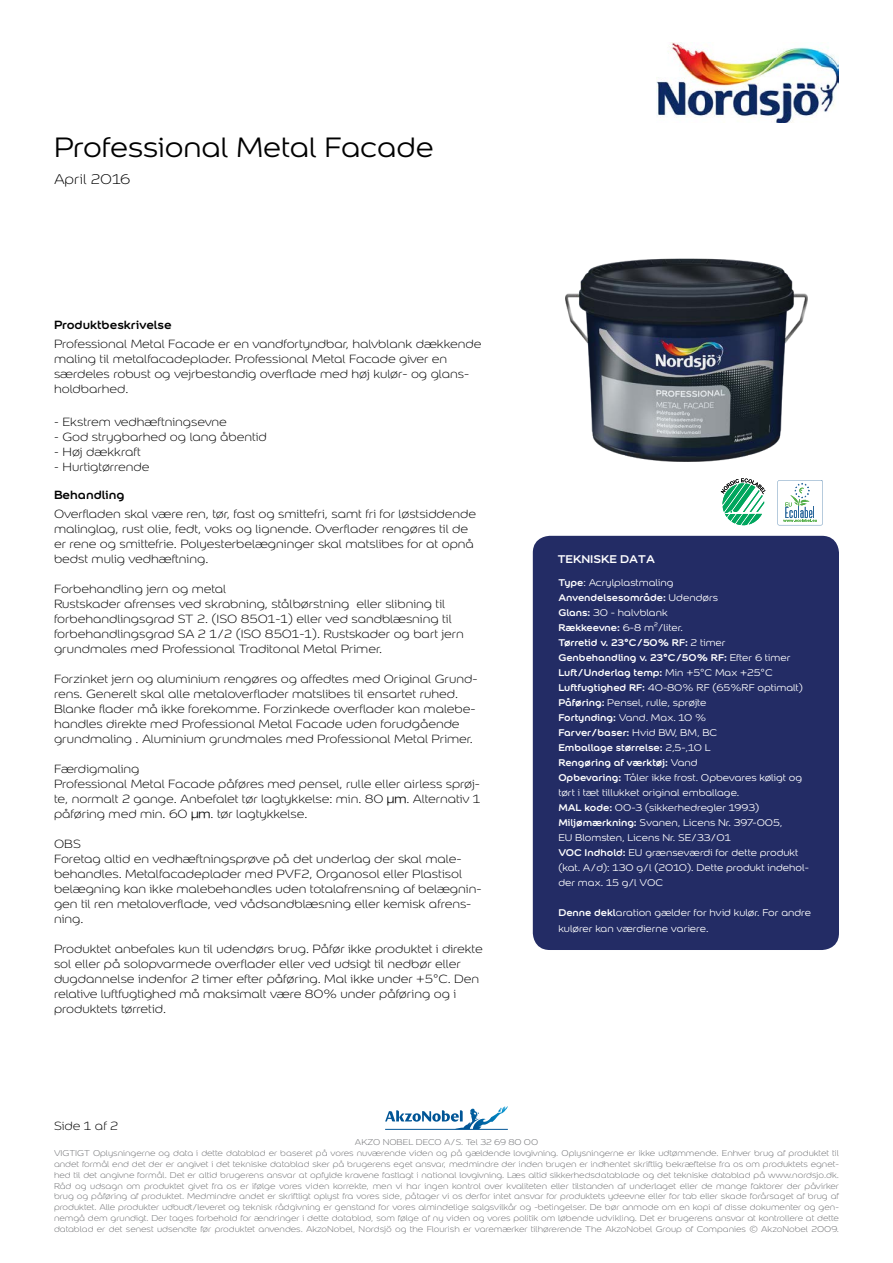
<style>
.page{position:relative;width:893px;height:1263px;background:#fff}
.page>*{position:absolute;margin:0;border:0;box-sizing:border-box;transform-origin:0 0}
.Produkt_Overskrift_S{font:30px "Colour Sans";color:#000}
.Dato{font:300 15px "Colour Sans";color:#000}
.Brødtekst{font:300 12.75px/15px "Colour Sans";color:#000}
.Overskrift_Brødtekst{font:700 12.75px "Colour Sans";color:#000}
.Tabeloverskrift{font:700 12px "Colour Sans";color:#fff}
.Datatekst{font:10.5px/15px "Colour Sans";color:#fff}
.Datatekst-2{font:700 10.5px "Colour Sans";color:#fff}
.t1{font:300 9px/10.8px "Colour Sans";color:#6d6e71;text-align:center}
.s1{font-family:"Helvetica Neue LT"}
.s2{font-family:"Helvetica Neue LT";font-stretch:expanded;font-size:12px}
.s3{font-weight:700}
.s4{font-weight:400}
</style>
<div class="page">
<svg style="left:778px;top:480px;width:44px;height:45px"></svg>
<svg style="left:721px;top:482px;width:44px;height:43px"></svg>
<div style="left:533px;top:536px;width:306px;height:414px;background:#232c65;border-radius:17px"></div>
<img style="left:566px;top:258px;width:242px;height:224px">
<img style="left:657px;top:43px;width:182px;height:79px">
<svg style="left:385px;top:1106px;width:123px;height:23px"></svg>
<hr style="left:385px;top:1129px;width:123px;height:1px;background:#005596">
<p class="Produkt_Overskrift_S" style="left:54px;top:126px;width:381px">Professional Metal Facade</p>
<p class="Dato" style="left:54px;top:169px;width:78px">April 2016</p>
<p class="Overskrift_Brødtekst" style="left:54px;top:314px;width:119px">Produktbeskrivelse</p>
<p class="Brødtekst" style="left:54px;top:336px;width:429px">Professional Metal Facade er en vandfortyndbar, halvblank dækkende maling til metalfacadeplader. Professional Metal Facade giver en særdeles robust og vejrbestandig overflade med høj kulør- og glans&shy;holdbarhed.</p>
<p class="Brødtekst" style="left:54px;top:414px;width:174px"><span class="s1">-</span> Ekstrem vedhæftningsevne</p>
<p class="Brødtekst" style="left:54px;top:429px;width:214px"><span class="s1">-</span> God strygbarhed og lang åbentid</p>
<p class="Brødtekst" style="left:54px;top:444px;width:88px"><span class="s1">-</span> Høj dækkraft</p>
<p class="Brødtekst" style="left:54px;top:459px;width:97px"><span class="s1">-</span> Hurtigtørrende</p>
<p class="Overskrift_Brødtekst" style="left:54px;top:484px;width:72px">Behandling</p>
<p class="Brødtekst" style="left:54px;top:506px;width:424px">Overfladen skal være ren, tør, fast og smittefri, samt fri for løstsiddende malinglag, rust olie, fedt, voks og lignende. Overflader rengøres til de er rene og smittefrie. Polyesterbelægninger skal matslibes for at opnå bedst mulig vedhæftning.</p>
<p class="Brødtekst" style="left:54px;top:581px;width:174px">Forbehandling jern og metal</p>
<p class="Brødtekst" style="left:54px;top:596px;width:411px">Rustskader afrenses ved skrabning, stålbørstning eller slibning til forbehandlingsgrad ST 2. (ISO 8501-1) eller ved sandblæsning til forbehandlingsgrad SA 2 1/2 (ISO 8501-1). Rustskader og bart jern grundmales med Professional Traditonal Metal Primer.</p>
<p class="Brødtekst" style="left:54px;top:671px;width:425px">Forzinket jern og aluminium rengøres og affedtes med Original Grund&shy;rens. Generelt skal alle metaloverflader matslibes til ensartet ruhed.<br>Blanke flader må ikke forekomme. Forzinkede overflader kan malebe&shy;handles direkte med Professional Metal Facade uden forudgående grundmaling . Aluminium grundmales med Professional Metal Primer.</p>
<p class="Brødtekst" style="left:54px;top:761px;width:87px">Færdigmaling</p>
<p class="Brødtekst" style="left:54px;top:776px;width:428px;text-align:justify">Professional Metal Facade påføres med pensel, rulle eller airless sprøj&shy;te, normalt 2 gange. Anbefalet tør lagtykkelse: min. 80 <span class="s2">µm</span>. Alternativ 1 påføring med min. 60 <span class="s2">µm</span>. tør lagtykkelse.</p>
<p class="Brødtekst" style="left:54px;top:836px;width:28px">OBS</p>
<p class="Brødtekst" style="left:54px;top:851px;width:429px">Foretag altid en vedhæftningsprøve på det underlag der skal male&shy;behandles. Metalfacadeplader med PVF2, Organosol eller Plastisol belægning kan ikke malebehandles uden totalafrensning af belægnin&shy;gen til ren metaloverflade, ved vådsandblæsning eller kemisk afrens&shy;ning.</p>
<p class="Brødtekst" style="left:54px;top:941px;width:430px">Produktet anbefales kun til udendørs brug. Påfør ikke produktet i direkte sol eller på solopvarmede overflader eller ved udsigt til nedbør eller dugdannelse indenfor 2 timer efter påføring. Mal ikke under +5°C. Den relative luftfugtighed må maksimalt være 80% under påføring og i produktets tørretid.</p>
<p class="Brødtekst" style="left:54px;top:1117px;width:66px">Side 1 af 2</p>
<p class="Tabeloverskrift" style="left:558px;top:549px;width:99px">TEKNISKE DATA</p>
<p class="Datatekst" style="left:558px;top:575px;width:117px"><span class="s3">Type</span>: Acrylplastmaling</p>
<p class="Datatekst-2" style="left:558px;top:589px;width:161px">Anvendelsesområde: <span class="s4">Udendørs</span></p>
<p class="Datatekst" style="left:558px;top:605px;width:111px"><span class="s3">Glans:</span> 30 - halvblank</p>
<p class="Datatekst" style="left:558px;top:620px;width:126px"><span class="s3">Rækkeevne:</span> 6-8 m²/liter.</p>
<p class="Datatekst-2" style="left:558px;top:634px;width:169px">Tørretid v. 23°C/50% RF: <span class="s4">2 timer</span></p>
<p class="Datatekst-2" style="left:558px;top:649px;width:234px">Genbehandling v. 23°C/50% RF: <span class="s4">Efter 6 timer</span></p>
<p class="Datatekst-2" style="left:558px;top:664px;width:216px">Luft/Underlag temp: <span class="s4">Min +5°C Max +25°C</span></p>
<p class="Datatekst" style="left:558px;top:680px;width:246px"><span class="s3">Luftfugtighed RF:</span> 40-80% RF (65%RF optimalt)</p>
<p class="Datatekst" style="left:558px;top:695px;width:150px"><span class="s3">Påføring:</span> Pensel, rulle, sprøjte<br><span class="s3">Fortynding:</span> Vand. Max. 10 %</p>
<p class="Datatekst-2" style="left:558px;top:724px;width:160px">Farver/baser: <span class="s4">Hvid BW, BM, BC</span></p>
<p class="Datatekst-2" style="left:558px;top:739px;width:154px">Emballage størrelse: <span class="s4">2,5-,10 L</span></p>
<p class="Datatekst-2" style="left:558px;top:754px;width:141px">Rengøring af værktøj: <span class="s4">Vand</span></p>
<p class="Datatekst" style="left:558px;top:770px;width:245px"><span class="s3">Opbevaring:</span> Tåler ikke frost. Opbevares køligt og tørt i tæt tillukket original emballage.</p>
<p class="Datatekst" style="left:558px;top:800px;width:202px"><span class="s3">MAL kode:</span> 00-3 (sikkerhedregler 1993)</p>
<p class="Datatekst" style="left:558px;top:815px;width:226px"><span class="s3">Miljømærkning:</span> Svanen, Licens Nr. 397-005,<br>EU Blomsten, Licens Nr. SE/33/01</p>
<p class="Datatekst" style="left:558px;top:845px;width:252px"><span class="s3">VOC Indhold:</span> EU grænseværdi for dette produkt (kat. A/d): 130 g/l (2010). Dette produkt indehol&shy;der max. 15 g/l VOC</p>
<p class="Datatekst" style="left:558px;top:905px;width:254px"><span class="s3">Denne dekl</span>aration gælder for hvid kulør. For andre kulører kan værdierne variere.</p>
<p class="t1" style="left:54px;top:1136px;width:786px">AKZO NOBEL DECO A/S. Tel 32 69 80 00<br>VIGTIGT Oplysningerne og data i dette datablad er baseret på vores nuværende viden og på gældende lovgivning. Oplysningerne er ikke udtømmende. Enhver brug af produktet til andet formål end det der er angivet i det tekniske datablad sker på brugerens eget ansvar, medmindre der inden brugen er indhentet skriftlig bekræftelse fra os om produktets egnet&shy;hed til det angivne formål. Det er altid brugerens ansvar at opfylde kravene fastlagt i national lovgivning. Læs altid sikkerhedsdatablade og det tekniske datablad på www.nordsjo.dk.<br>Råd og udsagn om produktet givet fra os er ifølge vores viden korrekte, men vi har ingen kontrol over kvaliteten eller tilstanden af underlaget eller de mange faktorer der påvirker brug og påføring af produktet. Medmindre andet er skriftligt oplyst fra vores side, påtager vi os derfor intet ansvar for produktets ydeevne eller for tab eller skade forårsaget af brug af produktet. Alle produkter udbudt/leveret og teknisk rådgivning er genstand for vores almindelige salgsvilkår og -betingelser. De bør anmode om en kopi af disse dokumenter og gen&shy;nemgå dem grundigt. Der tages forbehold for ændringer i dette datablad, som følge af ny viden og vores politik om løbende udvikling. Det er brugerens ansvar at kontrollere at dette datablad er det senest udsendte før produktet anvendes. AkzoNobel, Nordsjö og the Flourish er varemærker tilhørerende The AkzoNobel Group of Companies © AkzoNobel 2009.</p>
</div>
